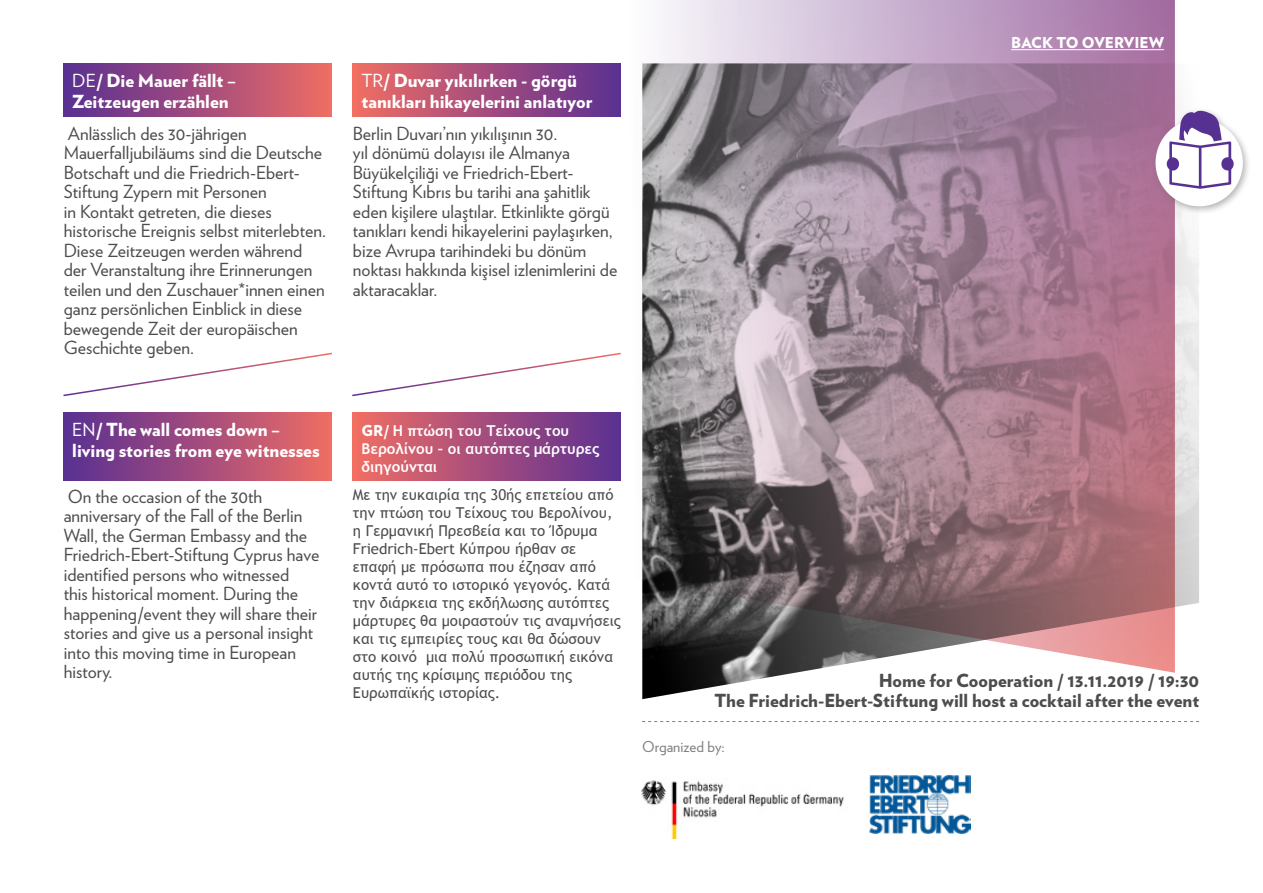
<style>
.page{position:relative;width:1263px;height:893px;background:#fff}
.page>*{position:absolute;margin:0;border:0;box-sizing:border-box;transform-origin:0 0}
.t1{font:18px/19.5px "Verlag";color:#4d4d4d}
.t2{font:900 18px/21.6px "Verlag";color:#fff}
.t3{font:900 18px/19.5px "Verlag";color:#4d4d4d;text-align:right}
.t4{font:15px/18px "Trebuchet MS";color:#4d4d4d}
.t5{font:700 15px/18px "Trebuchet MS";color:#fff}
.t6{font:900 15px "Verlag";color:#fff}
.t7{font:15px "Verlag";color:#808080}
.s1{font-weight:400}
.s2{font-family:"Verlag";font-weight:900}
</style>
<div class="page">
<img style="left:642px;top:214px;width:557px;height:485px">
<div style="left:64px;top:64px;width:268px;height:53px;background:linear-gradient(to right,#582e93,#ed6b65)"></div>
<div style="left:64px;top:413px;width:268px;height:67px;background:linear-gradient(to right,#582e93,#ed6b65)"></div>
<svg style="left:618px;top:0;width:557px;height:673px;background:#a08693"></svg>
<svg style="left:642px;top:721px;width:557px;height:1px"></svg>
<div style="left:353px;top:64px;width:268px;height:53px;background:linear-gradient(to right,#f06c65,#5a2f93)"></div>
<hr style="left:1011px;top:49px;width:153px;height:1px;background:#fff">
<div style="left:1151px;top:107px;width:99px;height:107px;background:#6d6e71;opacity:.5"></div>
<div style="left:1155px;top:119px;width:88px;height:87px;background:#fff;border-radius:50%"></div>
<svg style="left:1166px;top:111px;width:68px;height:78px"></svg>
<svg style="left:63px;top:352px;width:269px;height:45px"></svg>
<svg style="left:352px;top:352px;width:270px;height:45px"></svg>
<div style="left:353px;top:413px;width:268px;height:67px;background:linear-gradient(to right,#f06c65,#5a2f93)"></div>
<img style="left:641px;top:780px;width:203px;height:58px">
<img style="left:869px;top:775px;width:101px;height:58px">
<p class="t2" style="left:72px;top:68px;width:165px"><span class="s1">DE</span>/ Die Mauer fällt –<br>Zeitzeugen erzählen</p>
<p class="t1" style="left:64px;top:123px;width:264px">Anlässlich des 30-jährigen Mauerfalljubiläums sind die Deutsche Botschaft und die Friedrich-Ebert-Stiftung Zypern mit Personen<br>in Kontakt getreten, die dieses historische Ereignis selbst miterlebten.<br>Diese Zeitzeugen werden während der Veranstaltung ihre Erinnerungen teilen und den Zuschauer*innen einen ganz persönlichen Einblick in diese bewegende Zeit der europäischen Geschichte geben.</p>
<p class="t2" style="left:72px;top:417px;width:249px"><span class="s1">EN</span>/ The wall comes down – living stories from eye witnesses</p>
<p class="t1" style="left:64px;top:486px;width:257px">On the occasion of the 30th anniversary of the Fall of the Berlin<br>Wall, the German Embassy and the<br>Friedrich-Ebert-Stiftung Cyprus have identified persons who witnessed<br>this historical moment. During the happening/event they will share their stories and give us a personal insight into this moving time in European history.</p>
<p class="t2" style="left:361px;top:68px;width:233px"><span class="s1">TR</span>/ Duvar yıkılırken - görgü tanıkları hikayelerini anlatıyor</p>
<p class="t1" style="left:353px;top:123px;width:266px">Berlin Duvarı’nın yıkılışının 30.<br>yıl dönümü dolayısı ile Almanya Büyükelçiliği ve Friedrich-Ebert-Stiftung Kıbrıs bu tarihi ana şahitlik eden kişilere ulaştılar. Etkinlikte görgü tanıkları kendi hikayelerini paylaşırken, bize Avrupa tarihindeki bu dönüm noktası hakkında kişisel izlenimlerini de aktaracaklar.</p>
<p class="t6" style="left:1011px;top:30px;width:154px">BACK TO OVERVIEW</p>
<p class="t5" style="left:361px;top:421px;width:239px"><span class="s2">GR/</span> Η πτώση του Τείχους του<br>Βερολίνου – οι αυτόπτες μάρτυρες διηγούνται</p>
<p class="t4" style="left:353px;top:485px;width:269px">Με την ευκαιρία της 30ής επετείου από την πτώση του Τείχους του Βερολίνου, η Γερμανική Πρεσβεία και το Ίδρυμα Friedrich-Ebert Κύπρου ήρθαν σε επαφή με πρόσωπα που έζησαν από κοντά αυτό το ιστορικό γεγονός. Κατά την διάρκεια της εκδήλωσης αυτόπτες μάρτυρες θα μοιραστούν τις αναμνήσεις και τις εμπειρίες τους και θα δώσουν στο κοινό μια πολύ προσωπική εικόνα αυτής της κρίσιμης περιόδου της Ευρωπαϊκής ιστορίας.</p>
<p class="t3" style="left:714px;top:670px;width:486px">Home for Cooperation / 13.11.2019 / 19:30<br>The Friedrich-Ebert-Stiftung will host a cocktail after the event</p>
<p class="t7" style="left:642px;top:735px;width:84px">Organized by:</p>
</div>
